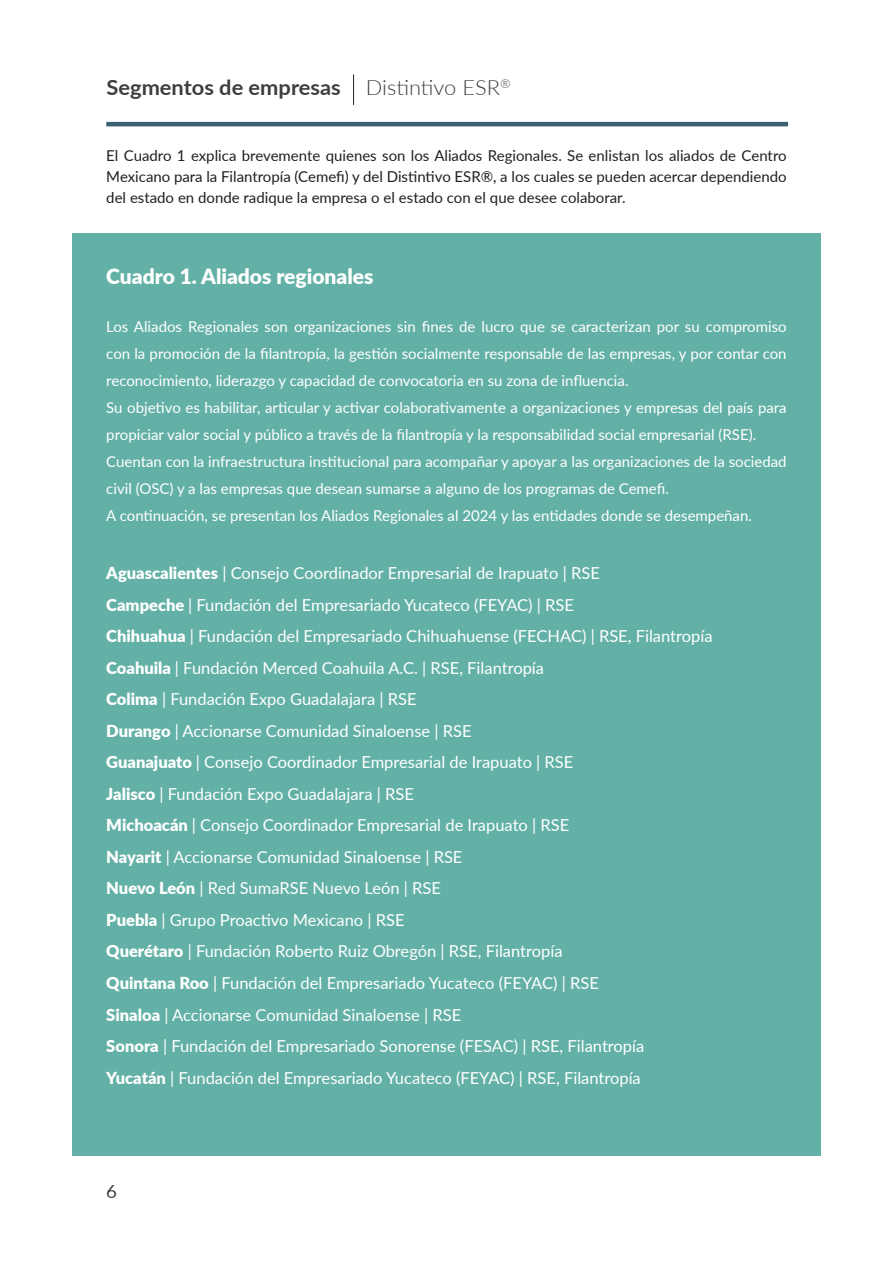
<style>
.page{position:relative;width:893px;height:1263px;background:#fff}
.page>*{position:absolute;margin:0;border:0;box-sizing:border-box;transform-origin:0 0}
.t1{font:700 21px "Lato";color:#3e3e3f;scale:1.04 1}
.t2{font:900 21px "Lato";color:#fff}
.t3{font:18px "Lato";color:#3e3e3f;scale:1.04 1}
.t4{font:16.5px "Lato";color:#fff}
.t5{font:15px/27px "Lato";color:#fff}
.t6{font:15px/21px "Lato";color:#231f20;text-align:justify}
.s1{font-weight:300}
.s2{font-weight:900}
</style>
<div class="page">
<hr style="left:106px;top:122px;width:682px;height:4px;background:#3b6170">
<div style="left:72px;top:233px;width:749px;height:923px;background:#63b1a6"></div>
<hr style="left:353px;top:74px;width:1px;height:31px;background:#231f20">
<p class="t1" style="left:107px;top:72px;width:390px">Segmentos de empresas <span class="s1">Distintivo ESR</span><sup>®</sup></p>
<p class="t6" style="left:106px;top:144px;width:682px">El Cuadro 1 explica brevemente quienes son los Aliados Regionales. Se enlistan los aliados de Centro Mexicano para la Filantropía (Cemefi) y del Distintivo ESR®, a los cuales se pueden acercar dependiendo del estado en donde radique la empresa o el estado con el que desee colaborar.</p>
<p class="t2" style="left:106px;top:260px;width:269px">Cuadro 1. Aliados regionales</p>
<p class="t5" style="left:106px;top:312px;width:682px;text-align:justify">Los Aliados Regionales son organizaciones sin fines de lucro que se caracterizan por su compromiso con la promoción de la filantropía, la gestión socialmente responsable de las empresas, y por contar con reconocimiento, liderazgo y capacidad de convocatoria en su zona de influencia.</p>
<p class="t5" style="left:106px;top:393px;width:682px">Su objetivo es habilitar, articular y activar colaborativamente a organizaciones y empresas del país para propiciar valor social y público a través de la filantropía y la responsabilidad social empresarial (RSE).</p>
<p class="t5" style="left:106px;top:447px;width:682px">Cuentan con la infraestructura institucional para acompañar y apoyar a las organizaciones de la sociedad civil (OSC) y a las empresas que desean sumarse a alguno de los programas de Cemefi.</p>
<p class="t5" style="left:106px;top:501px;width:647px">A continuación, se presentan los Aliados Regionales al 2024 y las entidades donde se desempeñan.</p>
<p class="t4" style="left:106px;top:562px;width:495px"><span class="s2">Aguascalientes</span> | Consejo Coordinador Empresarial de Irapuato | RSE</p>
<p class="t4" style="left:106px;top:593px;width:469px"><span class="s2">Campeche</span> | Fundación del Empresariado Yucateco (FEYAC) | RSE</p>
<p class="t4" style="left:106px;top:625px;width:608px"><span class="s2">Chihuahua</span> | Fundación del Empresariado Chihuahuense (FECHAC) | RSE, Filantropía</p>
<p class="t4" style="left:106px;top:656px;width:439px"><span class="s2">Coahuila</span> | Fundación Merced Coahuila A.C. | RSE, Filantropía</p>
<p class="t4" style="left:106px;top:688px;width:312px"><span class="s2">Colima</span> | Fundación Expo Guadalajara | RSE</p>
<p class="t4" style="left:106px;top:719px;width:367px"><span class="s2">Durango</span> | Accionarse Comunidad Sinaloense | RSE</p>
<p class="t4" style="left:106px;top:751px;width:469px"><span class="s2">Guanajuato</span> | Consejo Coordinador Empresarial de Irapuato | RSE</p>
<p class="t4" style="left:106px;top:782px;width:309px"><span class="s2">Jalisco</span> | Fundación Expo Guadalajara | RSE</p>
<p class="t4" style="left:106px;top:814px;width:464px"><span class="s2">Michoacán</span> | Consejo Coordinador Empresarial de Irapuato | RSE</p>
<p class="t4" style="left:106px;top:845px;width:358px"><span class="s2">Nayarit</span> | Accionarse Comunidad Sinaloense | RSE</p>
<p class="t4" style="left:106px;top:877px;width:336px"><span class="s2">Nuevo León</span> | Red SumaRSE Nuevo León | RSE</p>
<p class="t4" style="left:106px;top:908px;width:300px"><span class="s2">Puebla</span> | Grupo Proactivo Mexicano | RSE</p>
<p class="t4" style="left:106px;top:940px;width:458px"><span class="s2">Querétaro</span> | Fundación Roberto Ruiz Obregón | RSE, Filantropía</p>
<p class="t4" style="left:106px;top:971px;width:494px"><span class="s2">Quintana Roo</span> | Fundación del Empresariado Yucateco (FEYAC) | RSE</p>
<p class="t4" style="left:106px;top:1003px;width:356px"><span class="s2">Sinaloa</span> | Accionarse Comunidad Sinaloense | RSE</p>
<p class="t4" style="left:106px;top:1034px;width:540px"><span class="s2">Sonora</span> | Fundación del Empresariado Sonorense (FESAC) | RSE, Filantropía</p>
<p class="t4" style="left:106px;top:1066px;width:536px"><span class="s2">Yucatán</span> | Fundación del Empresariado Yucateco (FEYAC) | RSE, Filantropía</p>
<p class="t3" style="left:106px;top:1178px;width:12px">6</p>
</div>
